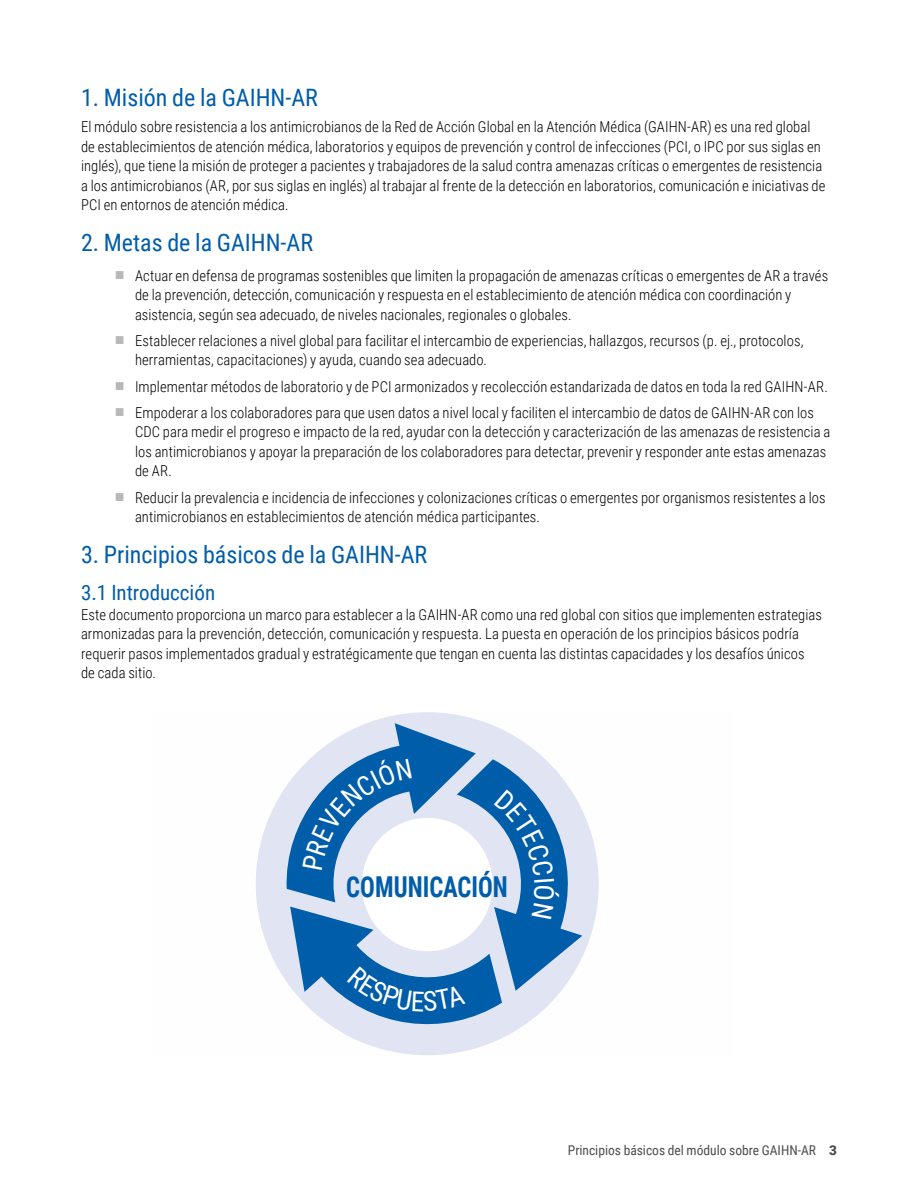
<style>
.page{position:relative;width:918px;height:1188px;background:#fff}
.page>*{position:absolute;margin:0;border:0;box-sizing:border-box;transform-origin:0 0}
.t1{font:700 28.8px "Roboto Condensed";color:#005daa;scale:.85 1}
.t2{font:24px "Roboto Condensed";color:#005daa}
.t3{font:21px "Roboto Condensed";color:#005daa}
.t4{font:300 15px/19.5px "Roboto Condensed";letter-spacing:.005em;color:#000}
.t5{font:13.5px "Roboto Condensed";color:#4d4d4f}
.s1{font-family:"Roboto";font-weight:900}
</style>
<div class="page">
<div style="left:256px;top:712px;width:343px;height:343px;background:#e0e4f3;border-radius:50%"></div>
<svg style="left:284px;top:723px;width:298px;height:315px"></svg>
<h2 class="t2" style="left:81px;top:81px;width:238px">1. Misión de la GAIHN-AR</h2>
<p class="t4" style="left:81px;top:117px;width:746px">El módulo sobre resistencia a los antimicrobianos de la Red de Acción Global en la Atención Médica (GAIHN-AR) es una red global de establecimientos de atención médica, laboratorios y equipos de prevención y control de infecciones (PCI, o IPC por sus siglas en inglés), que tiene la misión de proteger a pacientes y trabajadores de la salud contra amenazas críticas o emergentes de resistencia a los antimicrobianos (AR, por sus siglas en inglés) al trabajar al frente de la detección en laboratorios, comunicación e iniciativas de PCI en entornos de atención médica.</p>
<h2 class="t2" style="left:81px;top:226px;width:234px">2. Metas de la GAIHN-AR</h2>
<p class="t4" style="left:135px;top:265px;width:695px">Actuar en defensa de programas sostenibles que limiten la propagación de amenazas críticas o emergentes de AR a través de la prevención, detección, comunicación y respuesta en el establecimiento de atención médica con coordinación y asistencia, según sea adecuado, de niveles nacionales, regionales o globales.</p>
<p class="t4" style="left:135px;top:330px;width:670px">Establecer relaciones a nivel global para facilitar el intercambio de experiencias, hallazgos, recursos (p. ej., protocolos, herramientas, capacitaciones) y ayuda, cuando sea adecuado.</p>
<p class="t4" style="left:135px;top:376px;width:694px">Implementar métodos de laboratorio y de PCI armonizados y recolección estandarizada de datos en toda la red GAIHN-AR.</p>
<p class="t4" style="left:135px;top:402px;width:697px">Empoderar a los colaboradores para que usen datos a nivel local y faciliten el intercambio de datos de GAIHN-AR con los CDC para medir el progreso e impacto de la red, ayudar con la detección y caracterización de las amenazas de resistencia a los antimicrobianos y apoyar la preparación de los colaboradores para detectar, prevenir y responder ante estas amenazas de AR.</p>
<p class="t4" style="left:135px;top:487px;width:692px">Reducir la prevalencia e incidencia de infecciones y colonizaciones críticas o emergentes por organismos resistentes a los antimicrobianos en establecimientos de atención médica participantes.</p>
<h2 class="t2" style="left:81px;top:537px;width:348px">3. Principios básicos de la GAIHN-AR</h2>
<h3 class="t3" style="left:81px;top:578px;width:136px">3.1 Introducción</h3>
<p class="t4" style="left:81px;top:604px;width:742px">Este documento proporciona un marco para establecer a la GAIHN-AR como una red global con sitios que implementen estrategias armonizadas para la prevención, detección, comunicación y respuesta. La puesta en operación de los principios básicos podría requerir pasos implementados gradual y estratégicamente que tengan en cuenta las distintas capacidades y los desafíos únicos de cada sitio.</p>
<h1 class="t1" style="left:346px;top:867px;width:192px">COMUNICACIÓN</h1>
<p class="t5" style="left:568px;top:1141px;width:271px">Principios básicos del módulo sobre GAIHN-AR <span class="s1">3</span></p>
</div>
